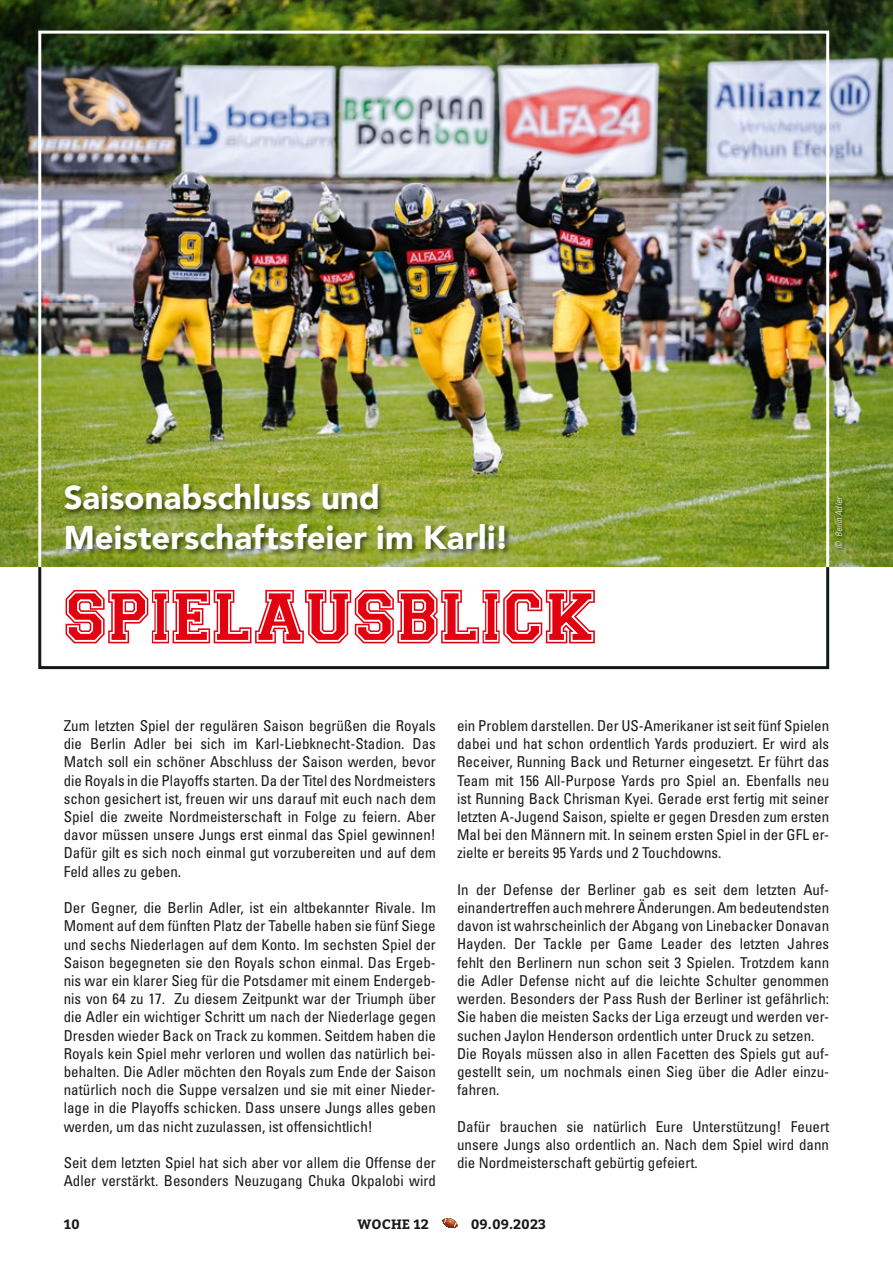
<style>
.page{position:relative;width:893px;height:1263px;background:#fff}
.page>*{position:absolute;margin:0;border:0;box-sizing:border-box;transform-origin:0 0}
.t1{font:500 72px "Collegiate Heavy Outline";color:#e3000f}
.t2{font:900 33px/39.6px "Avenir";letter-spacing:.005em;color:#fff}
.t3{font:condensed 15px/18.1px "Univers LT Std";color:#1a1a18;text-align:justify}
.t4{font:700 13.5px "Bitter";color:#1a1a18}
.t5{font:italic 300 condensed 9px "Univers LT Std";color:#fff}
</style>
<div class="page">
<svg style="left:443px;top:1218px;width:15px;height:10px"></svg>
<img style="left:0;top:0;width:893px;height:567px">
<img style="left:835px;top:496px;width:10px;height:55px">
<div style="left:38px;top:565px;width:791px;height:104px;border:3px solid #151819"></div>
<img style="left:37px;top:29px;width:794px;height:541px">
<img style="left:63px;top:483px;width:449px;height:73px">
<h2 class="t2" style="left:64px;top:477px;width:447px">Saisonabschluss und<br>Meisterschaftsfeier im Karli!</h2>
<h1 class="t1" style="left:64px;top:588px;width:534px">SPIELAUSBLICK</h1>
<p class="t5" style="left:833px;top:549px;width:54px;rotate:-90deg">© Berlin Adler</p>
<p class="t3" style="left:64px;top:716px;width:374px">Zum letzten Spiel der regulären Saison begrüßen die Royals die Berlin Adler bei sich im Karl-Liebknecht-Stadion. Das Match soll ein schöner Abschluss der Saison werden, bevor die Royals in die Playoffs starten. Da der Titel des Nordmeisters schon gesichert ist, freuen wir uns darauf mit euch nach dem Spiel die zweite Nordmeisterschaft in Folge zu feiern. Aber davor müssen unsere Jungs erst einmal das Spiel gewinnen!<br>Dafür gilt es sich noch einmal gut vorzubereiten und auf dem Feld alles zu geben.</p>
<p class="t3" style="left:64px;top:898px;width:374px">Der Gegner, die Berlin Adler, ist ein altbekannter Rivale. Im Moment auf dem fünften Platz der Tabelle haben sie fünf Siege und sechs Niederlagen auf dem Konto. Im sechsten Spiel der Saison begegneten sie den Royals schon einmal. Das Ergeb&shy;nis war ein klarer Sieg für die Potsdamer mit einem Endergeb&shy;nis von 64 zu 17. Zu diesem Zeitpunkt war der Triumph über die Adler ein wichtiger Schritt um nach der Niederlage gegen Dresden wieder Back on Track zu kommen. Seitdem haben die Royals kein Spiel mehr verloren und wollen das natürlich bei&shy;behalten. Die Adler möchten den Royals zum Ende der Saison natürlich noch die Suppe versalzen und sie mit einer Nieder&shy;lage in die Playoffs schicken. Dass unsere Jungs alles geben werden, um das nicht zuzulassen, ist offensichtlich!</p>
<p class="t3" style="left:64px;top:1153px;width:374px">Seit dem letzten Spiel hat sich aber vor allem die Offense der<br>Adler verstärkt. Besonders Neuzugang Chuka Okpalobi wird</p>
<p class="t3" style="left:457px;top:716px;width:374px">ein Problem darstellen. Der US-Amerikaner ist seit fünf Spielen dabei und hat schon ordentlich Yards produziert. Er wird als Receiver, Running Back und Returner eingesetzt. Er führt das Team mit 156 All-Purpose Yards pro Spiel an. Ebenfalls neu ist Running Back Chrisman Kyei. Gerade erst fertig mit seiner letzten A-Jugend Saison, spielte er gegen Dresden zum ersten Mal bei den Männern mit. In seinem ersten Spiel in der GFL er&shy;zielte er bereits 95 Yards und 2 Touchdowns.</p>
<p class="t3" style="left:457px;top:880px;width:374px;text-align:left">In der Defense der Berliner gab es seit dem letzten Auf&shy;einandertreffen auch mehrere Änderungen. Am bedeutendsten davon ist wahrscheinlich der Abgang von Linebacker Donavan Hayden. Der Tackle per Game Leader des letzten Jahres fehlt den Berlinern nun schon seit 3 Spielen. Trotzdem kann die Adler Defense nicht auf die leichte Schulter genommen werden. Besonders der Pass Rush der Berliner ist gefährlich:<br>Sie haben die meisten Sacks der Liga erzeugt und werden ver&shy;suchen Jaylon Henderson ordentlich unter Druck zu setzen.<br>Die Royals müssen also in allen Facetten des Spiels gut auf&shy;gestellt sein, um nochmals einen Sieg über die Adler einzu&shy;fahren.</p>
<p class="t3" style="left:457px;top:1117px;width:374px">Dafür brauchen sie natürlich Eure Unterstützung! Feuert unsere Jungs also ordentlich an. Nach dem Spiel wird dann die Nordmeisterschaft gebürtig gefeiert.</p>
<p class="t4" style="left:64px;top:1215px;width:17px">10</p>
<p class="t4" style="left:357px;top:1215px;width:73px">WOCHE 12</p>
<p class="t4" style="left:471px;top:1215px;width:77px">09.09.2023</p>
</div>
